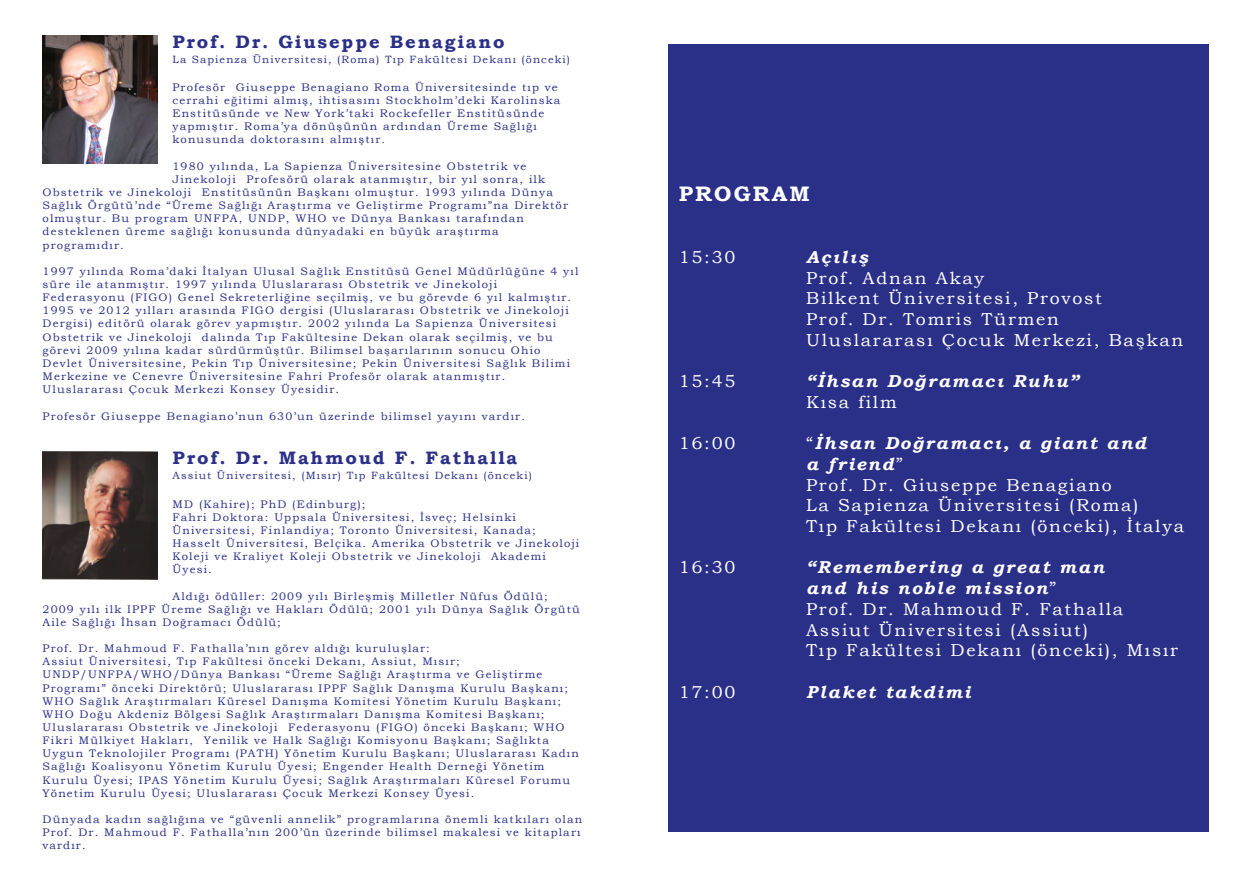
<style>
.page{position:relative;width:1251px;height:876px;background:#fff}
.page>*{position:absolute;margin:0;border:0;box-sizing:border-box;transform-origin:0 0}
.t1{font:700 21px "Bookman Old Style";letter-spacing:.1em;color:#fff}
.t2{font:700 18px "Bookman Old Style";letter-spacing:.1em;color:#2a3088}
.t3{font:17.25px/20.7px "Bookman Old Style";letter-spacing:.1em;color:#fff}
.t4{font:italic 700 17.25px/20.7px "Bookman Old Style";letter-spacing:.1em;color:#fff}
.t5{font:10.95px/13.2px "Bookman Old Style";letter-spacing:.1em;color:#2a3088}
.t6{font:10.5px "Bookman Old Style";letter-spacing:.1em;color:#2a3088}
.s1{font-weight:700;font-style:italic}
.s2{font-weight:400;font-style:normal}
</style>
<div class="page">
<img style="left:43px;top:451px;width:114px;height:128px">
<img style="left:43px;top:35px;width:114px;height:128px">
<div style="left:668px;top:44px;width:540px;height:787px;background:#2a3088"></div>
<p class="t2" style="left:172px;top:29px;width:333px">Prof. Dr. Giuseppe Benagiano</p>
<p class="t6" style="left:172px;top:53px;width:399px">La Sapienza Üniversitesi, (Roma) Tıp Fakültesi Dekanı (önceki)</p>
<p class="t5" style="left:172px;top:81px;width:389px">Profesör Giuseppe Benagiano Roma Üniversitesinde tıp ve cerrahi eğitimi almış, ihtisasını Stockholm’deki Karolinska Enstitüsünde ve New York’taki Rockefeller Enstitüsünde yapmıştır. Roma’ya dönüşünün ardından Üreme Sağlığı konusunda doktorasını almıştır.</p>
<p class="t5" style="left:172px;top:159px;width:355px">1980 yılında, La Sapienza Üniversitesine Obstetrik ve</p>
<p class="t5" style="left:172px;top:173px;width:374px">Jinekoloji Profesörü olarak atanmıştır, bir yıl sonra, ilk</p>
<p class="t5" style="left:43px;top:186px;width:512px">Obstetrik ve Jinekoloji Enstitüsünün Başkanı olmuştur. 1993 yılında Dünya</p>
<p class="t5" style="left:43px;top:199px;width:527px">Sağlık Örgütü’nde “Üreme Sağlığı Araştırma ve Geliştirme Programı”na Direktör</p>
<p class="t5" style="left:43px;top:212px;width:483px">olmuştur. Bu program UNFPA, UNDP, WHO ve Dünya Bankası tarafından</p>
<p class="t5" style="left:43px;top:225px;width:457px">desteklenen üreme sağlığı konusunda dünyadaki en büyük araştırma</p>
<p class="t5" style="left:43px;top:238px;width:83px">programıdır.</p>
<p class="t5" style="left:43px;top:265px;width:537px">1997 yılında Roma’daki İtalyan Ulusal Sağlık Enstitüsü Genel Müdürlüğüne 4 yıl süre ile atanmıştır. 1997 yılında Uluslararası Obstetrik ve Jinekoloji Federasyonu (FIGO) Genel Sekreterliğine seçilmiş, ve bu görevde 6 yıl kalmıştır.<br>1995 ve 2012 yılları arasında FIGO dergisi (Uluslararası Obstetrik ve Jinekoloji Dergisi) editörü olarak görev yapmıştır. 2002 yılında La Sapienza Üniversitesi Obstetrik ve Jinekoloji dalında Tıp Fakültesine Dekan olarak seçilmiş, ve bu görevi 2009 yılına kadar sürdürmüştür. Bilimsel başarılarının sonucu Ohio Devlet Üniversitesine, Pekin Tıp Üniversitesine; Pekin Üniversitesi Sağlık Bilimi Merkezine ve Cenevre Üniversitesine Fahri Profesör olarak atanmıştır.<br>Uluslararası Çocuk Merkezi Konsey Üyesidir.</p>
<p class="t5" style="left:43px;top:410px;width:484px">Profesör Giuseppe Benagiano’nun 630’un üzerinde bilimsel yayını vardır.</p>
<p class="t2" style="left:172px;top:445px;width:346px">Prof. Dr. Mahmoud F. Fathalla</p>
<p class="t6" style="left:172px;top:469px;width:361px">Assiut Üniversitesi, (Mısır) Tıp Fakültesi Dekanı (önceki)</p>
<p class="t5" style="left:172px;top:497px;width:408px">MD (Kahire); PhD (Edinburg);<br>Fahri Doktora: Uppsala Üniversitesi, İsveç; Helsinki Üniversitesi, Finlandiya; Toronto Üniversitesi, Kanada; Hasselt Üniversitesi, Belçika. Amerika Obstetrik ve Jinekoloji Koleji ve Kraliyet Koleji Obstetrik ve Jinekoloji Akademi Üyesi.</p>
<p class="t5" style="left:43px;top:589px;width:538px;text-indent:130px">Aldığı ödüller: 2009 yılı Birleşmiş Milletler Nüfus Ödülü;<br>2009 yılı ilk IPPF Üreme Sağlığı ve Hakları Ödülü; 2001 yılı Dünya Sağlık Örgütü<br>Aile Sağlığı İhsan Doğramacı Ödülü;</p>
<p class="t5" style="left:43px;top:642px;width:537px">Prof. Dr. Mahmoud F. Fathalla’nın görev aldığı kuruluşlar:<br>Assiut Üniversitesi, Tıp Fakültesi önceki Dekanı, Assiut, Mısır; UNDP/UNFPA/WHO/Dünya Bankası “Üreme Sağlığı Araştırma ve Geliştirme Programı” önceki Direktörü; Uluslararası IPPF Sağlık Danışma Kurulu Başkanı; WHO Sağlık Araştırmaları Küresel Danışma Komitesi Yönetim Kurulu Başkanı; WHO Doğu Akdeniz Bölgesi Sağlık Araştırmaları Danışma Komitesi Başkanı; Uluslararası Obstetrik ve Jinekoloji Federasyonu (FIGO) önceki Başkanı; WHO Fikri Mülkiyet Hakları, Yenilik ve Halk Sağlığı Komisyonu Başkanı; Sağlıkta Uygun Teknolojiler Programı (PATH) Yönetim Kurulu Başkanı; Uluslararası Kadın Sağlığı Koalisyonu Yönetim Kurulu Üyesi; Engender Health Derneği Yönetim Kurulu Üyesi; IPAS Yönetim Kurulu Üyesi; Sağlık Araştırmaları Küresel Forumu Yönetim Kurulu Üyesi; Uluslararası Çocuk Merkezi Konsey Üyesi.</p>
<p class="t5" style="left:43px;top:813px;width:541px">Dünyada kadın sağlığına ve “güvenli annelik” programlarına önemli katkıları olan<br>Prof. Dr. Mahmoud F. Fathalla’nın 200’ün üzerinde bilimsel makalesi ve kitapları vardır.</p>
<p class="t1" style="left:678px;top:178px;width:133px">PROGRAM</p>
<p class="t3" style="left:678px;top:247px;width:58px">15:30</p>
<p class="t3" style="left:805px;top:247px;width:379px"><span class="s1">Açılış<br></span>Prof. Adnan Akay<br>Bilkent Üniversitesi, Provost<br>Prof. Dr. Tomris Türmen<br>Uluslararası Çocuk Merkezi, Başkan</p>
<p class="t3" style="left:678px;top:371px;width:58px">15:45</p>
<p class="t4" style="left:805px;top:371px;width:274px">“İhsan Doğramacı Ruhu”<br><span class="s2">Kısa film</span></p>
<p class="t3" style="left:678px;top:433px;width:58px">16:00</p>
<p class="t3" style="left:805px;top:433px;width:379px">“<span class="s1">İhsan Doğramacı, a giant and<br>a friend</span>”<br>Prof. Dr. Giuseppe Benagiano<br>La Sapienza Üniversitesi (Roma)<br>Tıp Fakültesi Dekanı (önceki), İtalya</p>
<p class="t3" style="left:678px;top:557px;width:58px">16:30</p>
<p class="t3" style="left:805px;top:557px;width:373px"><span class="s1">“Remembering a great man<br>and his noble mission</span>”<br>Prof. Dr. Mahmoud F. Fathalla<br>Assiut Üniversitesi (Assiut)<br>Tıp Fakültesi Dekanı (önceki), Mısır</p>
<p class="t3" style="left:678px;top:681px;width:58px">17:00</p>
<p class="t4" style="left:805px;top:681px;width:166px">Plaket takdimi</p>
</div>
